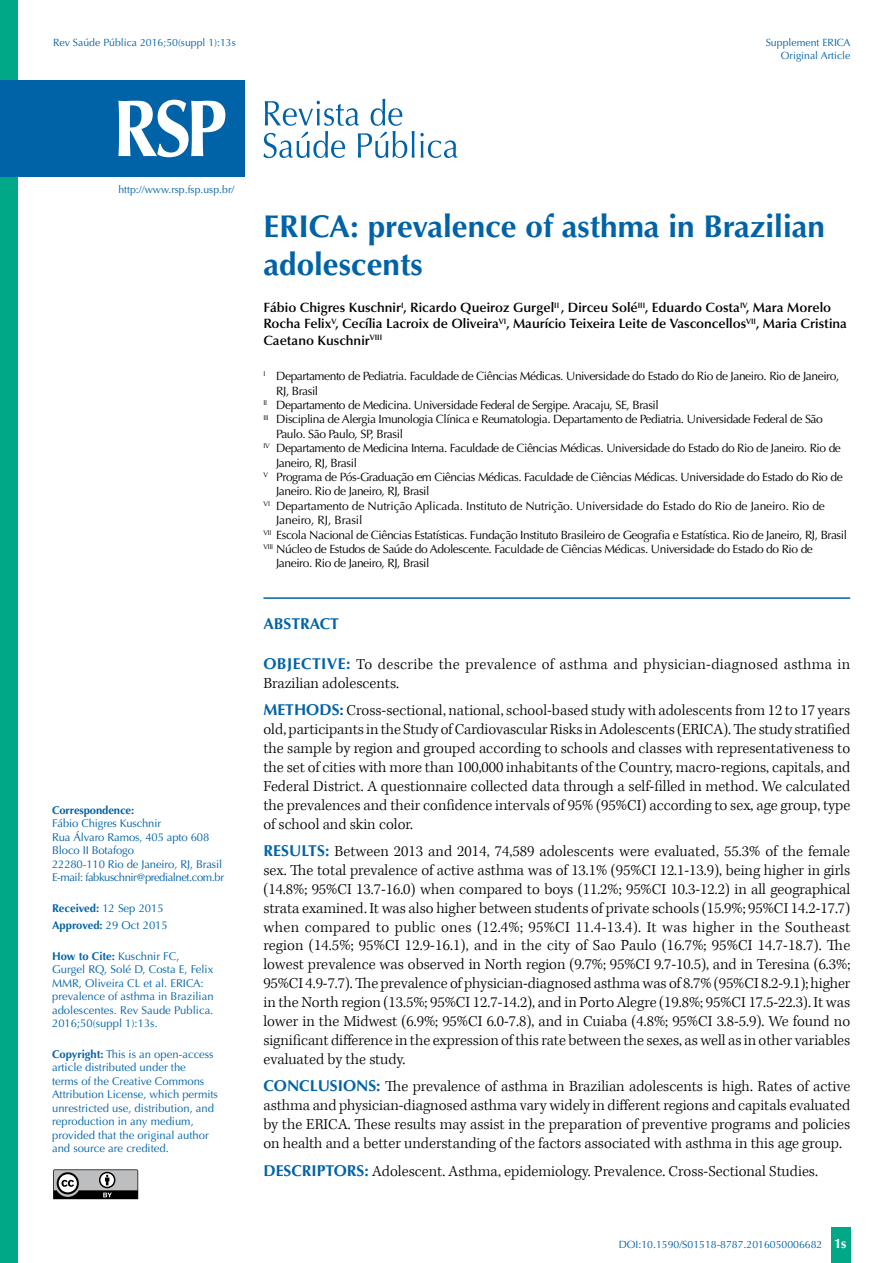
<style>
.page{position:relative;width:893px;height:1263px;background:#fff}
.page>*{position:absolute;margin:0;border:0;box-sizing:border-box;transform-origin:0 0}
.t1{font:700 31.5px/37.8px "Optima";color:#0063a7}
.t2{font:300 15.75px/18.9px "Kepler Std";color:#000;text-align:justify}
.t3{font:300 15.75px/18.9px "Kepler Std";letter-spacing:.02em;color:#000}
.t4{font:700 15.75px "Optima";color:#0063a7}
.t5{font:600 13.5px/16.2px "Optima";color:#000}
.t6{font:12px "Optima";letter-spacing:-.035em;color:#000}
.t7{font:12px "Optima";letter-spacing:-.01em;color:#000}
.t8{font:11.25px/13.5px "Optima";color:#0063a7}
.t9{font:700 11.25px/17.7px "Optima";letter-spacing:-.01em;color:#0063a7}
.t10{font:10.5px/12.6px "Optima";color:#0063a7;text-align:right}
.s1{font-weight:400}
.s2{font-weight:700}
.s3{font-family:"Optima";font-weight:700;color:#0063a7}
.s4{font-weight:700;font-size:13.5px;color:#fff}
</style>
<div class="page">
<svg style="left:53px;top:1169px;width:85px;height:30px;background:#7e7f80"></svg>
<div style="left:0;top:0;width:18px;height:1263px;background:#00a887"></div>
<div style="left:831px;top:1227px;width:20px;height:36px;background:#00a887"></div>
<svg style="left:263px;top:99px;width:195px;height:59px"></svg>
<div style="left:0;top:80px;width:244px;height:96px;background:#0063a7"></div>
<svg style="left:118px;top:100px;width:107px;height:57px"></svg>
<hr style="left:263px;top:597px;width:587px;height:2px;background:#0063a7">
<p class="t10" style="left:53px;top:36px;width:184px">Rev Saúde Pública 2016;50(suppl 1):13s</p>
<p class="t10" style="left:766px;top:36px;width:86px">Supplement ERICA<br>Original Article</p>
<p class="t10" style="left:118px;top:183px;width:117px">http://www.rsp.fsp.usp.br/</p>
<p class="t9" style="left:52px;top:801px;width:84px">Correspondence:</p>
<p class="t8" style="left:52px;top:817px;width:174px">Fábio Chigres Kuschnir<br>Rua Álvaro Ramos, 405 apto 608<br>Bloco II Botafogo<br>22280-110 Rio de Janeiro, RJ, Brasil<br>E-mail: fabkuschnir@predialnet.com.br</p>
<p class="t9" style="left:52px;top:899px;width:117px">Received: <span class="s1">12 Sep 2015<br></span>Approved: <span class="s1">29 Oct 2015</span></p>
<p class="t8" style="left:52px;top:949px;width:163px"><span class="s2">How to Cite:</span> Kuschnir FC,<br>Gurgel RQ, Solé D, Costa E, Felix<br>MMR, Oliveira CL et al. ERICA: prevalence of asthma in Brazilian adolescentes. Rev Saude Publica.<br>2016;50(suppl 1):13s.</p>
<p class="t8" style="left:52px;top:1047px;width:167px"><span class="s2">Copyright:</span> This is an open-access article distributed under the<br>terms of the Creative Commons<br>Attribution License, which permits unrestricted use, distribution, and reproduction in any medium, provided that the original author and source are credited.</p>
<h1 class="t1" style="left:263px;top:208px;width:563px">ERICA: prevalence of asthma in Brazilian adolescents</h1>
<p class="t5" style="left:263px;top:300px;width:585px">Fábio Chigres Kuschnir<sup>I</sup>, Ricardo Queiroz Gurgel<sup>II</sup> , Dirceu Solé<sup>III</sup>, Eduardo Costa<sup>IV</sup>, Mara Morelo<br>Rocha Felix<sup>V</sup>, Cecília Lacroix de Oliveira<sup>VI</sup>, Maurício Teixeira Leite de Vasconcellos<sup>VII</sup>, Maria Cristina<br>Caetano Kuschnir<sup>VIII</sup></p>
<p class="t6" style="left:263px;top:369px;width:577px"><sup>I</sup> Departamento de Pediatria. Faculdade de Ciências Médicas. Universidade do Estado do Rio de Janeiro. Rio de Janeiro,</p>
<p class="t6" style="left:276px;top:384px;width:44px">RJ, Brasil</p>
<p class="t6" style="left:263px;top:398px;width:397px"><sup>II</sup> Departamento de Medicina. Universidade Federal de Sergipe. Aracaju, SE, Brasil</p>
<p class="t6" style="left:263px;top:412px;width:561px"><sup>III</sup> Disciplina de Alergia Imunologia Clínica e Reumatologia. Departamento de Pediatria. Universidade Federal de São</p>
<p class="t6" style="left:276px;top:427px;width:128px">Paulo. São Paulo, SP, Brasil</p>
<p class="t6" style="left:263px;top:441px;width:579px"><sup>IV</sup> Departamento de Medicina Interna. Faculdade de Ciências Médicas. Universidade do Estado do Rio de Janeiro. Rio de</p>
<p class="t6" style="left:276px;top:456px;width:82px">Janeiro, RJ, Brasil</p>
<p class="t6" style="left:263px;top:470px;width:581px"><sup>V</sup> Programa de Pós-Graduação em Ciências Médicas. Faculdade de Ciências Médicas. Universidade do Estado do Rio de</p>
<p class="t6" style="left:276px;top:484px;width:155px">Janeiro. Rio de Janeiro, RJ, Brasil</p>
<p class="t7" style="left:263px;top:499px;width:563px"><sup>VI</sup> Departamento de Nutrição Aplicada. Instituto de Nutrição. Universidade do Estado do Rio de Janeiro. Rio de</p>
<p class="t7" style="left:276px;top:513px;width:88px">Janeiro, RJ, Brasil</p>
<p class="t6" style="left:263px;top:528px;width:585px"><sup>VII</sup> Escola Nacional de Ciências Estatísticas. Fundação Instituto Brasileiro de Geografia e Estatística. Rio de Janeiro, RJ, Brasil</p>
<p class="t6" style="left:263px;top:542px;width:551px"><sup>VIII</sup> Núcleo de Estudos de Saúde do Adolescente. Faculdade de Ciências Médicas. Universidade do Estado do Rio de</p>
<p class="t6" style="left:276px;top:556px;width:155px">Janeiro. Rio de Janeiro, RJ, Brasil</p>
<p class="t4" style="left:263px;top:614px;width:77px">ABSTRACT</p>
<p class="t3" style="left:263px;top:655px;width:588px"><span class="s3">OBJECTIVE:</span> To describe the prevalence of asthma and physician-diagnosed asthma in<br>Brazilian adolescents.</p>
<p class="t2" style="left:263px;top:701px;width:588px"><span class="s3">METHODS:</span> Cross-sectional, national, school-based study with adolescents from 12 to 17 years old, participants in the Study of Cardiovascular Risks in Adolescents (ERICA). The study stratified the sample by region and grouped according to schools and classes with representativeness to the set of cities with more than 100,000 inhabitants of the Country, macro-regions, capitals, and Federal District. A questionnaire collected data through a self-filled in method. We calculated the prevalences and their confidence intervals of 95% (95%CI) according to sex, age group, type of school and skin color.</p>
<p class="t2" style="left:263px;top:842px;width:588px"><span class="s3">RESULTS:</span> Between 2013 and 2014, 74,589 adolescents were evaluated, 55.3% of the female sex. The total prevalence of active asthma was of 13.1% (95%CI 12.1-13.9), being higher in girls (14.8%; 95%CI 13.7-16.0) when compared to boys (11.2%; 95%CI 10.3-12.2) in all geographical strata examined. It was also higher between students of private schools (15.9%; 95%CI 14.2-17.7) when compared to public ones (12.4%; 95%CI 11.4-13.4). It was higher in the Southeast region (14.5%; 95%CI 12.9-16.1), and in the city of Sao Paulo (16.7%; 95%CI 14.7-18.7). The lowest prevalence was observed in North region (9.7%; 95%CI 9.7-10.5), and in Teresina (6.3%; 95%CI 4.9-7.7). The prevalence of physician-diagnosed asthma was of 8.7% (95%CI 8.2-9.1); higher in the North region (13.5%; 95%CI 12.7-14.2), and in Porto Alegre (19.8%; 95%CI 17.5-22.3). It was lower in the Midwest (6.9%; 95%CI 6.0-7.8), and in Cuiaba (4.8%; 95%CI 3.8-5.9). We found no significant difference in the expression of this rate between the sexes, as well as in other variables evaluated by the study.</p>
<p class="t2" style="left:263px;top:1077px;width:588px"><span class="s3">CONCLUSIONS:</span> The prevalence of asthma in Brazilian adolescents is high. Rates of active asthma and physician-diagnosed asthma vary widely in different regions and capitals evaluated by the ERICA. These results may assist in the preparation of preventive programs and policies on health and a better understanding of the factors associated with asthma in this age group.</p>
<p class="t2" style="left:263px;top:1162px;width:556px"><span class="s3">DESCRIPTORS:</span> Adolescent. Asthma, epidemiology. Prevalence. Cross-Sectional Studies.</p>
<p class="t10" style="left:619px;top:1238px;width:229px">DOI:10.1590/S01518-8787.2016050006682 <span class="s4">1s</span></p>
</div>
